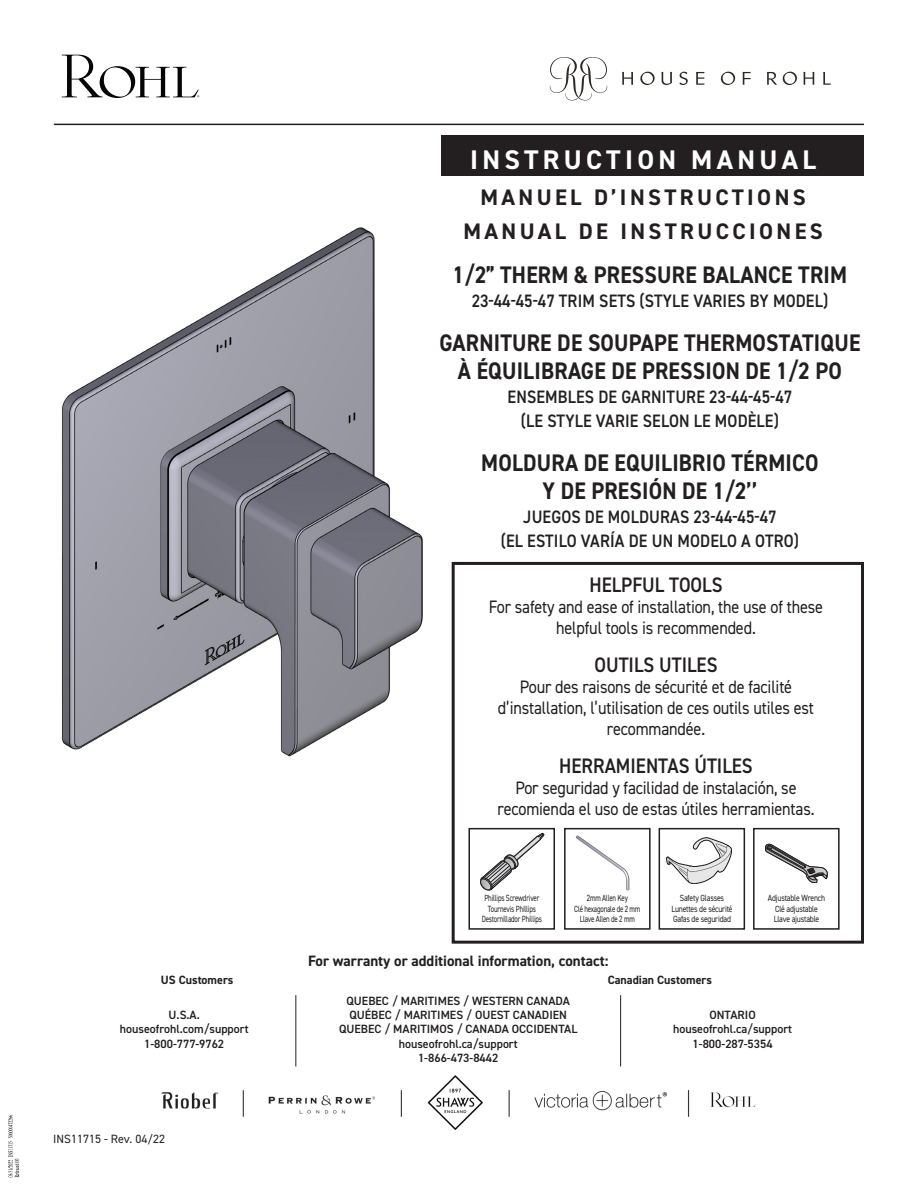
<style>
.page{position:relative;width:918px;height:1188px;background:#fff}
.page>*{position:absolute;margin:0;border:0;box-sizing:border-box;transform-origin:0 0}
.t1{font:700 27px "DIN2014";letter-spacing:.16em;color:#fff}
.t2{font:700 24px/28.5px "DIN2014";letter-spacing:.01em;color:#231f20;text-align:center;scale:.9 1}
.t3{font:700 22.5px/34.5px "DIN2014";letter-spacing:.15em;color:#231f20;text-align:center}
.t4{font:600 21px "DIN2014";color:#231f20;scale:.9 1}
.t5{font:18px/21px "DIN2014";letter-spacing:-.01em;color:#231f20;text-align:center;scale:.9 1}
.t6{font:600 18px/24px "DIN2014";letter-spacing:.01em;color:#231f20;text-align:center;scale:.9 1}
.t7{font:700 15px "DIN2014";color:#231f20}
.t8{font:600 12px/14.4px "DIN2014";color:#231f20;text-align:center}
.t9{font:700 12px "DIN2014";color:#231f20}
.t10{font:12px "DIN2014";color:#231f20}
.t11{font:9px/10.5px "DIN2014";letter-spacing:-.025em;color:#231f20;text-align:center;scale:.76 1}
.t12{font:9px/10.5px "DIN2014";letter-spacing:-.025em;color:#231f20;text-align:center;scale:.85 1}
</style>
<div class="page">
<img style="left:61px;top:227px;width:457px;height:537px">
<svg style="left:480px;top:832px;width:65px;height:59px"></svg>
<div style="left:468px;top:828px;width:87px;height:102px;border:2px solid #231f20"></div>
<img style="left:575px;top:835px;width:55px;height:56px">
<div style="left:564px;top:828px;width:87px;height:102px;border:2px solid #231f20"></div>
<img style="left:666px;top:837px;width:65px;height:47px">
<div style="left:659px;top:828px;width:86px;height:102px;border:2px solid #231f20"></div>
<svg style="left:765px;top:843px;width:63px;height:40px"></svg>
<div style="left:753px;top:828px;width:87px;height:102px;border:2px solid #231f20"></div>
<div style="left:452px;top:562px;width:412px;height:382px;border:3px solid #231f20"></div>
<svg style="left:550px;top:57px;width:57px;height:43px"></svg>
<svg style="left:622px;top:72px;width:11px;height:13px"></svg>
<svg style="left:661px;top:72px;width:11px;height:13px"></svg>
<svg style="left:679px;top:72px;width:9px;height:13px"></svg>
<svg style="left:696px;top:72px;width:9px;height:13px"></svg>
<svg style="left:721px;top:72px;width:14px;height:13px"></svg>
<svg style="left:640px;top:72px;width:15px;height:13px"></svg>
<svg style="left:742px;top:72px;width:9px;height:13px"></svg>
<svg style="left:767px;top:72px;width:30px;height:13px"></svg>
<svg style="left:803px;top:72px;width:11px;height:13px"></svg>
<svg style="left:823px;top:72px;width:8px;height:13px"></svg>
<svg style="left:62px;top:55px;width:137px;height:43px"></svg>
<hr style="left:54px;top:124px;width:810px;height:1px;background:#231f20">
<div style="left:442px;top:136px;width:422px;height:40px;background:#231f20"></div>
<img style="left:161px;top:1075px;width:594px;height:55px">
<hr style="left:295px;top:995px;width:1px;height:71px;background:#231f20">
<hr style="left:620px;top:995px;width:1px;height:71px;background:#231f20">
<svg style="left:8px;top:1115px;width:11px;height:62px"></svg>
<h1 class="t1" style="left:470px;top:142px;width:348px">INSTRUCTION MANUAL</h1>
<p class="t3" style="left:463px;top:180px;width:361px">MANUEL D’INSTRUCTIONS<br>MANUAL DE INSTRUCCIONES</p>
<h2 class="t2" style="left:453px;top:260px;width:440px">1/2” THERM &amp; PRESSURE BALANCE TRIM</h2>
<p class="t6" style="left:472px;top:289px;width:398px">23-44-45-47 TRIM SETS (STYLE VARIES BY MODEL)</p>
<h2 class="t2" style="left:439px;top:328px;width:469px">GARNITURE DE SOUPAPE THERMOSTATIQUE<br>À ÉQUILIBRAGE DE PRESSION DE 1/2 PO</h2>
<p class="t6" style="left:508px;top:385px;width:318px">ENSEMBLES DE GARNITURE 23-44-45-47 (LE STYLE VARIE SELON LE MODÈLE)</p>
<h2 class="t2" style="left:481px;top:448px;width:376px">MOLDURA DE EQUILIBRIO TÉRMICO<br>Y DE PRESIÓN DE 1/2’’</h2>
<p class="t6" style="left:501px;top:505px;width:333px">JUEGOS DE MOLDURAS 23-44-45-47<br>(EL ESTILO VARÍA DE UN MODELO A OTRO)</p>
<p class="t4" style="left:589px;top:571px;width:149px">HELPFUL TOOLS</p>
<p class="t5" style="left:489px;top:596px;width:373px">For safety and ease of installation, the use of these helpful tools is recommended.</p>
<p class="t4" style="left:594px;top:651px;width:138px">OUTILS UTILES</p>
<p class="t5" style="left:498px;top:676px;width:353px">Pour des raisons de sécurité et de facilité d’installation, l’utilisation de ces outils utiles est recommandée.</p>
<p class="t4" style="left:559px;top:752px;width:217px">HERRAMIENTAS ÚTILES</p>
<p class="t5" style="left:497px;top:777px;width:354px">Por seguridad y facilidad de instalación, se recomienda el uso de estas útiles herramientas.</p>
<p class="t11" style="left:482px;top:893px;width:81px">Phillips Screwdriver<br>Tournevis Phillips<br>Destornillador Phillips</p>
<p class="t11" style="left:574px;top:893px;width:89px">2mm Allen Key<br>Clé hexagonale de 2 mm<br>Llave Allen de 2 mm</p>
<p class="t12" style="left:671px;top:893px;width:74px">Safety Glasses<br>Lunettes de sécurité<br>Gafas de seguridad</p>
<p class="t12" style="left:768px;top:893px;width:69px">Adjustable Wrench<br>Clé adjustable<br>Llave ajustable</p>
<p class="t7" style="left:308px;top:951px;width:302px">For warranty or additional information, contact:</p>
<p class="t9" style="left:161px;top:972px;width:74px">US Customers</p>
<p class="t9" style="left:608px;top:972px;width:106px">Canadian Customers</p>
<p class="t8" style="left:120px;top:1007px;width:130px">U.S.A. houseofrohl.com/support<br>1-800-777-9762</p>
<p class="t8" style="left:339px;top:993px;width:240px">QUEBEC / MARITIMES / WESTERN CANADA<br>QUÉBEC / MARITIMES / OUEST CANADIEN<br>QUEBEC / MARITIMOS / CANADA OCCIDENTAL houseofrohl.ca/support<br>1-866-473-8442</p>
<p class="t8" style="left:673px;top:1007px;width:120px">ONTARIO houseofrohl.ca/support<br>1-800-287-5354</p>
<p class="t10" style="left:53px;top:1132px;width:114px">INS11715 - Rev. 04/22</p>
</div>
